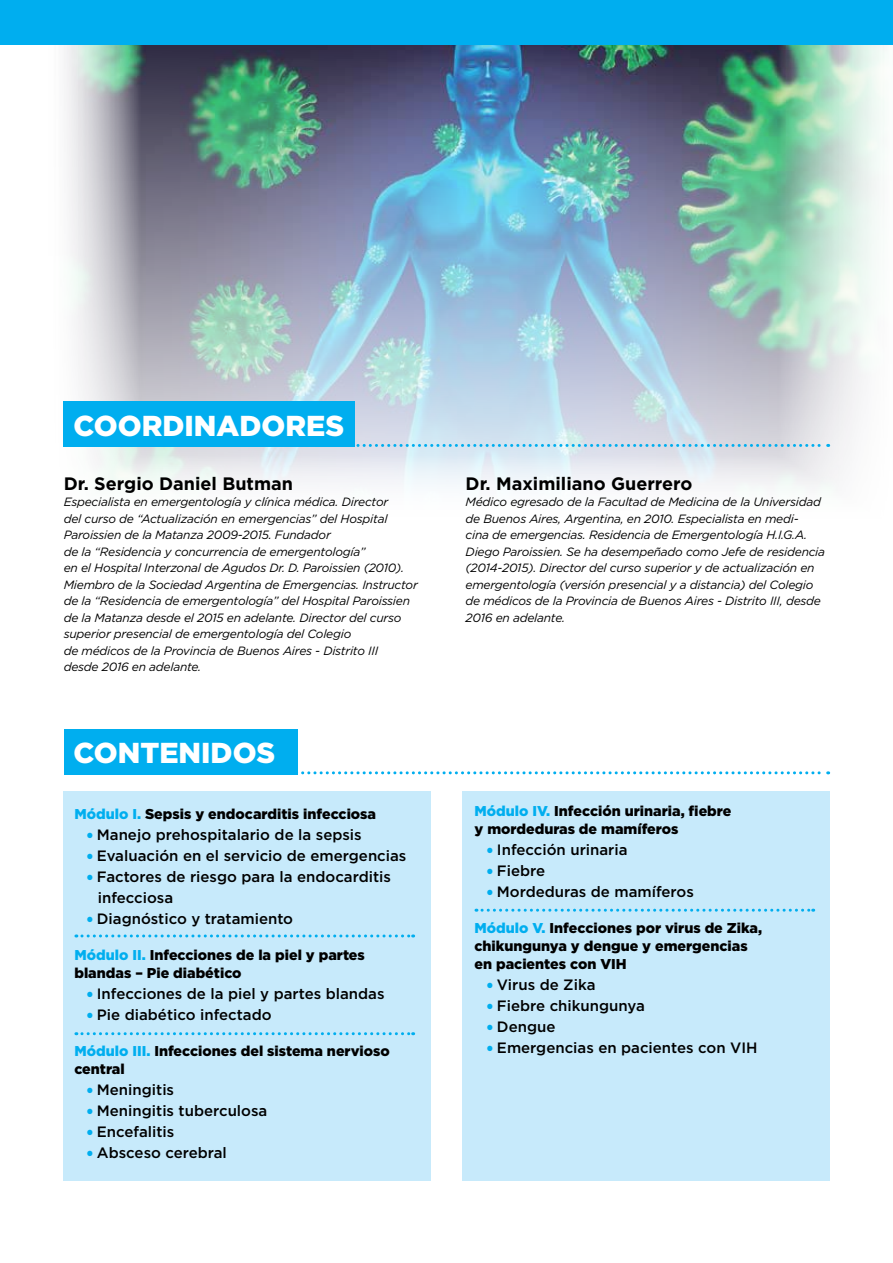
<style>
.page{position:relative;width:893px;height:1263px;background:#fff}
.page>*{position:absolute;margin:0;border:0;box-sizing:border-box;transform-origin:0 0}
.t1{font:900 28.8px "Gotham";color:#fff}
.t2{font:700 18px "Gotham";color:#000}
.t3{font:500 15px/21px "Gotham";color:#000}
.t4{font:900 14.25px/18px "Gotham";color:#000}
.t5{font:italic 12px/16.5px "Gotham";letter-spacing:-.02em;color:#000}
.s1{color:#00aeef}
</style>
<div class="page">
<img style="left:43px;top:44px;width:850px;height:443px">
<div style="left:0;top:0;width:893px;height:44px;background:#00aeef"></div>
<svg style="left:355px;top:444px;width:474px;height:3px"></svg>
<div style="left:64px;top:402px;width:291px;height:45px;background:#00aeef"></div>
<div style="left:462px;top:791px;width:367px;height:389px;background:#c7eafb"></div>
<div style="left:64px;top:791px;width:367px;height:389px;background:#c7eafb"></div>
<svg style="left:76px;top:934px;width:338px;height:3px"></svg>
<svg style="left:76px;top:1032px;width:338px;height:3px"></svg>
<svg style="left:476px;top:909px;width:338px;height:3px"></svg>
<svg style="left:301px;top:771px;width:528px;height:3px"></svg>
<div style="left:64px;top:729px;width:234px;height:45px;background:#00aeef"></div>
<h1 class="t1" style="left:73px;top:406px;width:272px">COORDINADORES</h1>
<h2 class="t2" style="left:64px;top:471px;width:231px">Dr. Sergio Daniel Butman</h2>
<p class="t5" style="left:64px;top:493px;width:356px">Especialista en emergentología y clínica médica. Director<br>del curso de “Actualización en emergencias” del Hospital Paroissien de la Matanza 2009-2015. Fundador<br>de la “Residencia y concurrencia de emergentología”<br>en el Hospital Interzonal de Agudos Dr. D. Paroissien (2010).<br>Miembro de la Sociedad Argentina de Emergencias. Instructor de la “Residencia de emergentología” del Hospital Paroissien de la Matanza desde el 2015 en adelante. Director del curso superior presencial de emergentología del Colegio<br>de médicos de la Provincia de Buenos Aires - Distrito III<br>desde 2016 en adelante.</p>
<h1 class="t1" style="left:73px;top:733px;width:203px">CONTENIDOS</h1>
<p class="t4" style="left:74px;top:805px;width:303px"><span class="s1">Módulo I.</span> Sepsis y endocarditis infecciosa</p>
<p class="t3" style="left:87px;top:824px;width:276px"><span class="s1">●</span> Manejo prehospitalario de la sepsis</p>
<p class="t3" style="left:87px;top:845px;width:321px"><span class="s1">●</span> Evaluación en el servicio de emergencias</p>
<p class="t3" style="left:98px;top:866px;width:295px;text-indent:-11px"><span class="s1">●</span> Factores de riesgo para la endocarditis infecciosa</p>
<p class="t3" style="left:87px;top:908px;width:207px"><span class="s1">●</span> Diagnóstico y tratamiento</p>
<p class="t4" style="left:74px;top:946px;width:292px"><span class="s1">Módulo II.</span> Infecciones de la piel y partes blandas – Pie diabético</p>
<p class="t3" style="left:87px;top:983px;width:299px"><span class="s1">●</span> Infecciones de la piel y partes blandas</p>
<p class="t3" style="left:87px;top:1004px;width:186px"><span class="s1">●</span> Pie diabético infectado</p>
<p class="t4" style="left:74px;top:1042px;width:317px"><span class="s1">Módulo III.</span> Infecciones del sistema nervioso central</p>
<p class="t3" style="left:87px;top:1079px;width:88px"><span class="s1">●</span> Meningitis</p>
<p class="t3" style="left:87px;top:1100px;width:182px"><span class="s1">●</span> Meningitis tuberculosa</p>
<p class="t3" style="left:87px;top:1121px;width:89px"><span class="s1">●</span> Encefalitis</p>
<p class="t3" style="left:87px;top:1142px;width:141px"><span class="s1">●</span> Absceso cerebral</p>
<h2 class="t2" style="left:466px;top:471px;width:228px">Dr. Maximiliano Guerrero</h2>
<p class="t5" style="left:466px;top:493px;width:361px">Médico egresado de la Facultad de Medicina de la Universidad de Buenos Aires, Argentina, en 2010. Especialista en medi-<br>cina de emergencias. Residencia de Emergentología H.I.G.A.<br>Diego Paroissien. Se ha desempeñado como Jefe de residencia (2014-2015). Director del curso superior y de actualización en emergentología (versión presencial y a distancia) del Colegio de médicos de la Provincia de Buenos Aires - Distrito III, desde 2016 en adelante.</p>
<p class="t4" style="left:474px;top:802px;width:259px"><span class="s1">Módulo IV.</span> Infección urinaria, fiebre y mordeduras de mamíferos</p>
<p class="t3" style="left:487px;top:839px;width:142px"><span class="s1">●</span> Infección urinaria</p>
<p class="t3" style="left:487px;top:860px;width:59px"><span class="s1">●</span> Fiebre</p>
<p class="t3" style="left:487px;top:881px;width:208px"><span class="s1">●</span> Mordeduras de mamíferos</p>
<p class="t4" style="left:474px;top:919px;width:289px"><span class="s1">Módulo V.</span> Infecciones por virus de Zika, chikungunya y dengue y emergencias en pacientes con VIH</p>
<p class="t3" style="left:487px;top:974px;width:110px"><span class="s1">●</span> Virus de Zika</p>
<p class="t3" style="left:487px;top:995px;width:159px"><span class="s1">●</span> Fiebre chikungunya</p>
<p class="t3" style="left:487px;top:1016px;width:70px"><span class="s1">●</span> Dengue</p>
<p class="t3" style="left:487px;top:1037px;width:272px"><span class="s1">●</span> Emergencias en pacientes con VIH</p>
</div>
